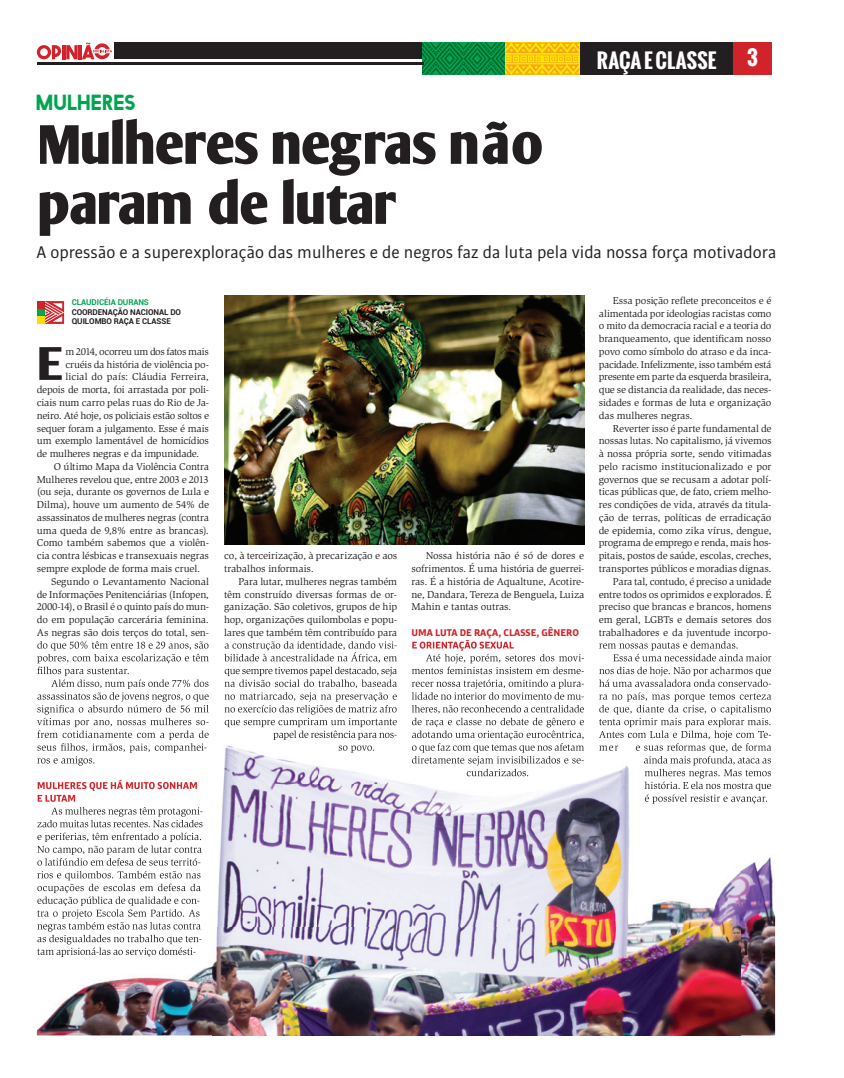
<style>
.page{position:relative;width:844px;height:1078px;background:#fff}
.page>*{position:absolute;margin:0;border:0;box-sizing:border-box;transform-origin:0 0}
.t1{font:700 54px/60px "Oli Jo";letter-spacing:-.055em;color:#231f20}
.t2{font:700 45.8px "Oli Jo";color:#231f20}
.t3{font:700 20px "Oswald";letter-spacing:.005em;color:#fff}
.t4{font:20px "Facile Sans";letter-spacing:.04em;color:#00a54f}
.t5{font:18px "Bulo";color:#231f20}
.t6{font:700 10.5px "Bulo";color:#d1232a}
.t7{font:10.2px/12.8px "Slimbach Std";letter-spacing:-.015em;color:#231f20;text-align:justify}
.t8{font:10.2px "Slimbach Std";letter-spacing:.005em;color:#231f20}
.t9{font:10.2px "Slimbach Std";letter-spacing:-.04em;color:#231f20}
.t10{font:700 8px/9.6px "Roboto";letter-spacing:-.01em;color:#231f20}
.t11{font:700 8px "Roboto";letter-spacing:-.01em;color:#00a54f}
</style>
<div class="page">
<div style="left:579px;top:43px;width:154px;height:32px;background:#231f20"></div>
<div style="left:733px;top:43px;width:38px;height:32px;background:#d1232a"></div>
<svg style="left:422px;top:43px;width:157px;height:32px;background:#76a527"></svg>
<svg style="left:37px;top:43px;width:75px;height:16px"></svg>
<div style="left:114px;top:43px;width:308px;height:16px;background:#231f20"></div>
<hr style="left:37px;top:62px;width:386px;height:2px;background:#231f20">
<svg style="left:44px;top:301px;width:20px;height:23px"></svg>
<div style="left:37px;top:301px;width:7px;height:7px;background:#d1232a"></div>
<div style="left:37px;top:308px;width:7px;height:8px;background:#00a54f"></div>
<div style="left:37px;top:316px;width:7px;height:8px;background:#ffdc01"></div>
<img style="left:37px;top:645px;width:737px;height:390px">
<img style="left:37px;top:641px;width:172px;height:9px">
<img style="left:37px;top:653px;width:172px;height:10px">
<img style="left:37px;top:666px;width:96px;height:10px">
<img style="left:51px;top:679px;width:158px;height:9px">
<img style="left:37px;top:692px;width:172px;height:9px">
<img style="left:37px;top:704px;width:172px;height:10px">
<img style="left:37px;top:717px;width:171px;height:10px">
<img style="left:37px;top:730px;width:172px;height:9px">
<img style="left:37px;top:743px;width:169px;height:9px">
<img style="left:37px;top:756px;width:58px;height:9px">
<img style="left:38px;top:779px;width:160px;height:11px">
<img style="left:38px;top:794px;width:37px;height:7px">
<img style="left:51px;top:806px;width:151px;height:10px">
<img style="left:37px;top:819px;width:166px;height:8px">
<img style="left:37px;top:832px;width:165px;height:9px">
<img style="left:37px;top:845px;width:165px;height:9px">
<img style="left:37px;top:857px;width:163px;height:8px">
<img style="left:37px;top:870px;width:164px;height:10px">
<img style="left:37px;top:883px;width:164px;height:9px">
<img style="left:37px;top:896px;width:162px;height:9px">
<img style="left:37px;top:909px;width:163px;height:9px">
<img style="left:37px;top:921px;width:164px;height:10px">
<img style="left:37px;top:934px;width:164px;height:10px">
<img style="left:37px;top:947px;width:158px;height:9px">
<img style="left:224px;top:641px;width:172px;height:9px">
<img style="left:224px;top:652px;width:173px;height:10px">
<img style="left:225px;top:666px;width:172px;height:10px">
<img style="left:224px;top:679px;width:173px;height:9px">
<img style="left:224px;top:692px;width:173px;height:9px">
<img style="left:224px;top:704px;width:173px;height:10px">
<img style="left:225px;top:717px;width:172px;height:10px">
<img style="left:273px;top:730px;width:123px;height:9px">
<img style="left:338px;top:745px;width:36px;height:7px">
<img style="left:412px;top:640px;width:101px;height:10px">
<img style="left:426px;top:653px;width:157px;height:10px">
<img style="left:411px;top:666px;width:172px;height:8px">
<img style="left:411px;top:679px;width:172px;height:10px">
<img style="left:411px;top:692px;width:172px;height:7px">
<img style="left:411px;top:704px;width:173px;height:9px">
<img style="left:412px;top:717px;width:172px;height:10px">
<img style="left:412px;top:730px;width:172px;height:9px">
<img style="left:412px;top:743px;width:172px;height:9px">
<img style="left:412px;top:755px;width:171px;height:10px">
<img style="left:466px;top:768px;width:63px;height:8px">
<img style="left:599px;top:641px;width:142px;height:9px">
<img style="left:613px;top:653px;width:158px;height:8px">
<img style="left:599px;top:666px;width:172px;height:10px">
<img style="left:599px;top:679px;width:171px;height:7px">
<img style="left:599px;top:692px;width:172px;height:9px">
<img style="left:599px;top:704px;width:172px;height:10px">
<img style="left:599px;top:717px;width:172px;height:10px">
<img style="left:598px;top:730px;width:172px;height:10px">
<img style="left:599px;top:745px;width:19px;height:5px">
<img style="left:635px;top:743px;width:136px;height:9px">
<img style="left:643px;top:755px;width:128px;height:10px">
<img style="left:644px;top:768px;width:127px;height:10px">
<img style="left:644px;top:781px;width:127px;height:9px">
<img style="left:644px;top:794px;width:123px;height:9px">
<img style="left:224px;top:296px;width:360px;height:248px">
<h3 class="t4" style="left:37px;top:91px;width:101px">MULHERES</h3>
<h1 class="t1" style="left:37px;top:115px;width:509px">Mulheres negras não param de lutar</h1>
<h3 class="t3" style="left:596px;top:45px;width:121px">RAÇA e CLASSe</h3>
<h3 class="t3" style="left:747px;top:43px;width:12px">3</h3>
<h3 class="t5" style="left:36px;top:241px;width:741px">A opressão e a superexploração das mulheres e de negros faz da luta pela vida nossa força motivadora</h3>
<p class="t11" style="left:72px;top:297px;width:79px">CLAUDICÉIA DURANS</p>
<p class="t10" style="left:72px;top:307px;width:111px">COORDENAÇÃO NACIONAL DO<br>QUILOMBO RAÇA E CLASSE</p>
<h2 class="t2" style="left:37px;top:337px;width:29px">E</h2>
<p class="t9" style="left:65px;top:345px;width:145px">m 2014, ocorreu um dos fatos mais</p>
<p class="t7" style="left:65px;top:358px;width:145px">cruéis da história de violência po-</p>
<p class="t8" style="left:65px;top:371px;width:145px">licial do país: Cláudia Ferreira,</p>
<p class="t7" style="left:37px;top:383px;width:174px">depois de morta, foi arrastada por poli-</p>
<p class="t7" style="left:37px;top:396px;width:174px">ciais num carro pelas ruas do Rio de Ja-</p>
<p class="t7" style="left:37px;top:409px;width:174px">neiro. Até hoje, os policiais estão soltos e</p>
<p class="t7" style="left:37px;top:421px;width:174px">sequer foram a julgamento. Esse é mais</p>
<p class="t7" style="left:37px;top:434px;width:174px">um exemplo lamentável de homicídios</p>
<p class="t7" style="left:37px;top:447px;width:164px">de mulheres negras e da impunidade.</p>
<p class="t7" style="left:54px;top:460px;width:157px">O último Mapa da Violência Contra</p>
<p class="t7" style="left:37px;top:472px;width:173px">Mulheres revelou que, entre 2003 e 2013</p>
<p class="t7" style="left:37px;top:485px;width:174px">(ou seja, durante os governos de Lula e</p>
<p class="t7" style="left:37px;top:498px;width:174px">Dilma), houve um aumento de 54% de</p>
<p class="t7" style="left:37px;top:511px;width:174px">assassinatos de mulheres negras (contra</p>
<p class="t7" style="left:37px;top:524px;width:174px">uma queda de 9,8% entre as brancas).</p>
<p class="t7" style="left:37px;top:536px;width:173px">Como também sabemos que a violên-</p>
<p class="t7" style="left:37px;top:549px;width:173px">cia contra lésbicas e transexuais negras</p>
<p class="t7" style="left:37px;top:562px;width:165px">sempre explode de forma mais cruel.</p>
<p class="t7" style="left:51px;top:575px;width:159px">Segundo o Levantamento Nacional</p>
<p class="t7" style="left:37px;top:587px;width:173px">de Informações Penitenciárias (Infopen,</p>
<p class="t7" style="left:37px;top:600px;width:173px">2000-14), o Brasil é o quinto país do mun-</p>
<p class="t7" style="left:37px;top:613px;width:173px">do em população carcerária feminina.</p>
<p class="t7" style="left:37px;top:626px;width:173px">As negras são dois terços do total, sen-</p>
<p class="t7" style="left:224px;top:549px;width:174px">co, à terceirização, à precarização e aos trabalhos informais.</p>
<p class="t7" style="left:224px;top:575px;width:174px;text-indent:14px">Para lutar, mulheres negras também têm construído diversas formas de or&shy;ganização. São coletivos, grupos de hip hop, organizações quilombolas e popu&shy;lares que também têm contribuído para</p>
<p class="t7" style="left:411px;top:549px;width:174px;text-indent:14px">Nossa história não é só de dores e sofrimentos. É uma história de guerrei&shy;ras. É a história de Aqualtune, Acotire&shy;ne, Dandara, Tereza de Benguela, Luiza Mahin e tantas outras.</p>
<p class="t6" style="left:411px;top:625px;width:169px">UMA LUTA DE RAÇA, CLASSE, GÊNERO</p>
<p class="t7" style="left:598px;top:294px;width:174px;text-indent:14px">Essa posição reflete preconceitos e é alimentada por ideologias racistas como o mito da democracia racial e a teoria do branqueamento, que identificam nosso povo como símbolo do atraso e da inca&shy;pacidade. Infelizmente, isso também está presente em parte da esquerda brasileira, que se distancia da realidade, das neces&shy;sidades e formas de luta e organização das mulheres negras.</p>
<p class="t7" style="left:598px;top:421px;width:174px;text-align:right">Reverter isso é parte fundamental de nossas lutas. No capitalismo, já vivemos à nossa própria sorte, sendo vitimadas pelo racismo institucionalizado e por governos que se recusam a adotar polí&shy;ticas públicas que, de fato, criem melho&shy;res condições de vida, através da titula&shy;ção de terras, políticas de erradicação de epidemia, como zika vírus, dengue, programa de emprego e renda, mais hos&shy;pitais, postos de saúde, escolas, creches, transportes públicos e moradias dignas.<br>Para tal, contudo, é preciso a unidade entre todos os oprimidos e explorados. É preciso que brancas e brancos, homens em geral, LGBTs e demais setores dos trabalhadores e da juventude incorpo-</p>
</div>
